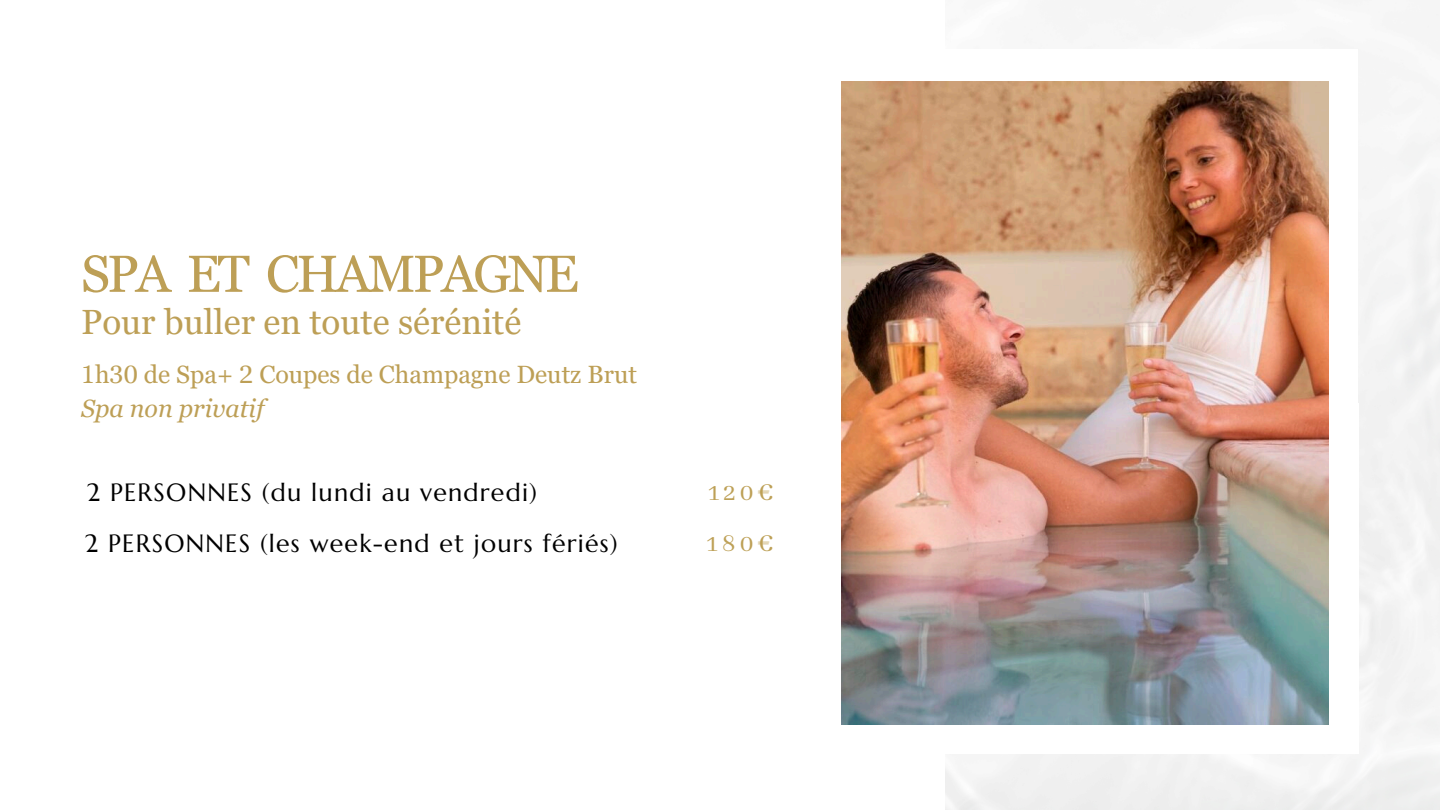
<style>
.page{position:relative;width:1440px;height:810px;background:#fff}
.page>*{position:absolute;margin:0;border:0;box-sizing:border-box;transform-origin:0 0}
.t1{font:52px "Georgia Pro";letter-spacing:-.055em;color:#bd9f56}
.t2{font:35px "Georgia Pro";color:#bd9f56}
.t3{font:27px "Abhaya Libre";letter-spacing:.15em;color:#bda056}
.t4{font:25px "Marcellus";letter-spacing:.05em;color:#000}
.t5{font:25px "Georgia Pro";color:#bd9f56}
.t6{font:italic 25px "Georgia Pro";color:#bd9f56}
</style>
<div class="page">
<img style="left:842px;top:81px;width:486px;height:643px">
<p class="t1" style="left:81px;top:244px;width:499px">SPA ET CHAMPAGNE</p>
<p class="t2" style="left:81px;top:302px;width:442px">Pour buller en toute sérénité</p>
<h1 class="t5" style="left:81px;top:360px;width:558px">1h30 de Spa+ 2 Coupes de Champagne Deutz Brut</h1>
<h2 class="t6" style="left:81px;top:394px;width:185px">Spa non privatif</h2>
<p class="t4" style="left:87px;top:476px;width:452px">2 PERSONNES (du lundi au vendredi)</p>
<p class="t3" style="left:709px;top:478px;width:67px">120€</p>
<p class="t4" style="left:85px;top:527px;width:534px">2 PERSONNES (les week-end et jours fériés)</p>
<p class="t3" style="left:707px;top:529px;width:68px">180€</p>
</div>
